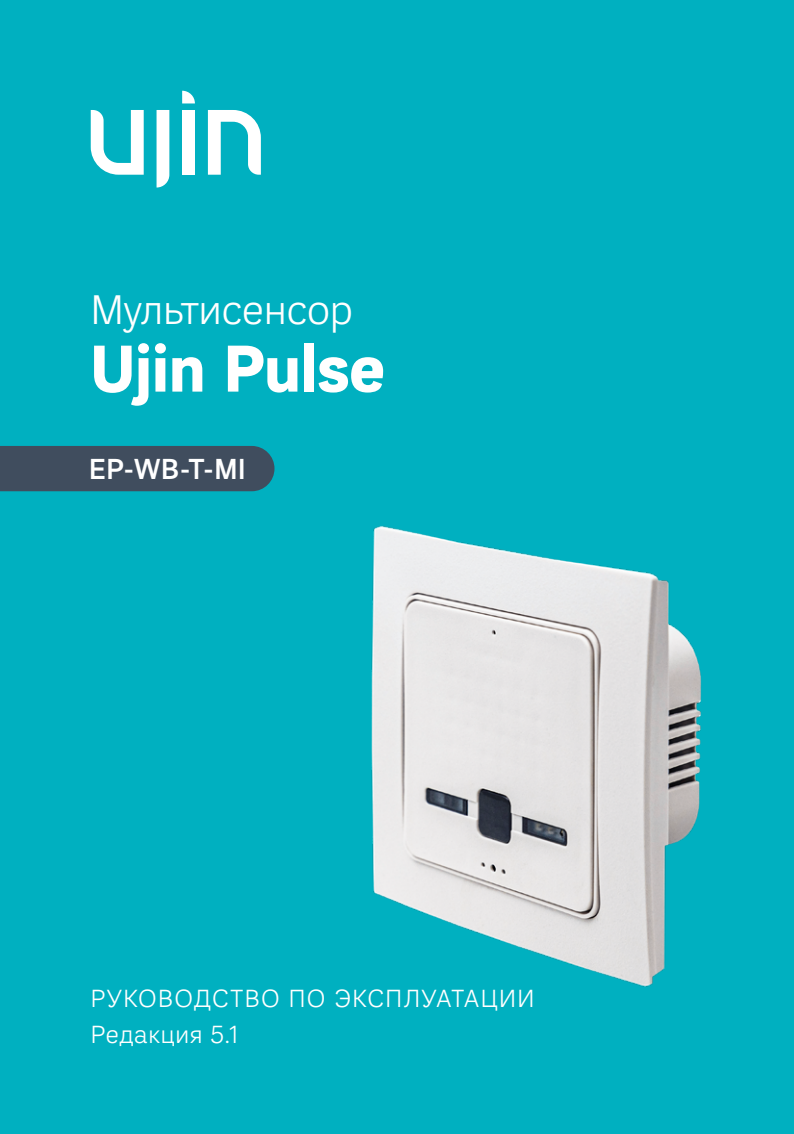
<style>
.page{position:relative;width:794px;height:1134px;background:#00b0c0}
.page>*{position:absolute;margin:0;border:0;box-sizing:border-box;transform-origin:0 0}
.t1{font:700 64px "Ida";letter-spacing:.005em;color:#fff}
.t2{font:300 40px "Ida";letter-spacing:.005em;color:#fff}
.t3{font:500 28px "Ida";color:#fff}
.t4{font:300 24px "Ida";letter-spacing:.055em;color:#fff}
</style>
<div class="page">
<img style="left:371px;top:526px;width:331px;height:461px">
<svg style="left:182px;top:91px;width:13px;height:12px"></svg>
<svg style="left:91px;top:110px;width:53px;height:65px"></svg>
<svg style="left:156px;top:110px;width:13px;height:78px"></svg>
<div style="left:182px;top:110px;width:13px;height:65px;background:#fff"></div>
<svg style="left:208px;top:110px;width:53px;height:65px"></svg>
<div style="left:0;top:446px;width:274px;height:45px;background:#404d5e"></div>
<h2 class="t2" style="left:91px;top:285px;width:264px">Мультисенсор</h2>
<h1 class="t1" style="left:91px;top:327px;width:296px">Ujin Pulse</h1>
<p class="t3" style="left:89px;top:452px;width:158px">EP-WB-T-MI</p>
<p class="t4" style="left:91px;top:984px;width:445px">РУКОВОДСТВО ПО ЭКСПЛУАТАЦИИ</p>
<p class="t4" style="left:91px;top:1020px;width:148px">Редакция 5.1</p>
</div>
